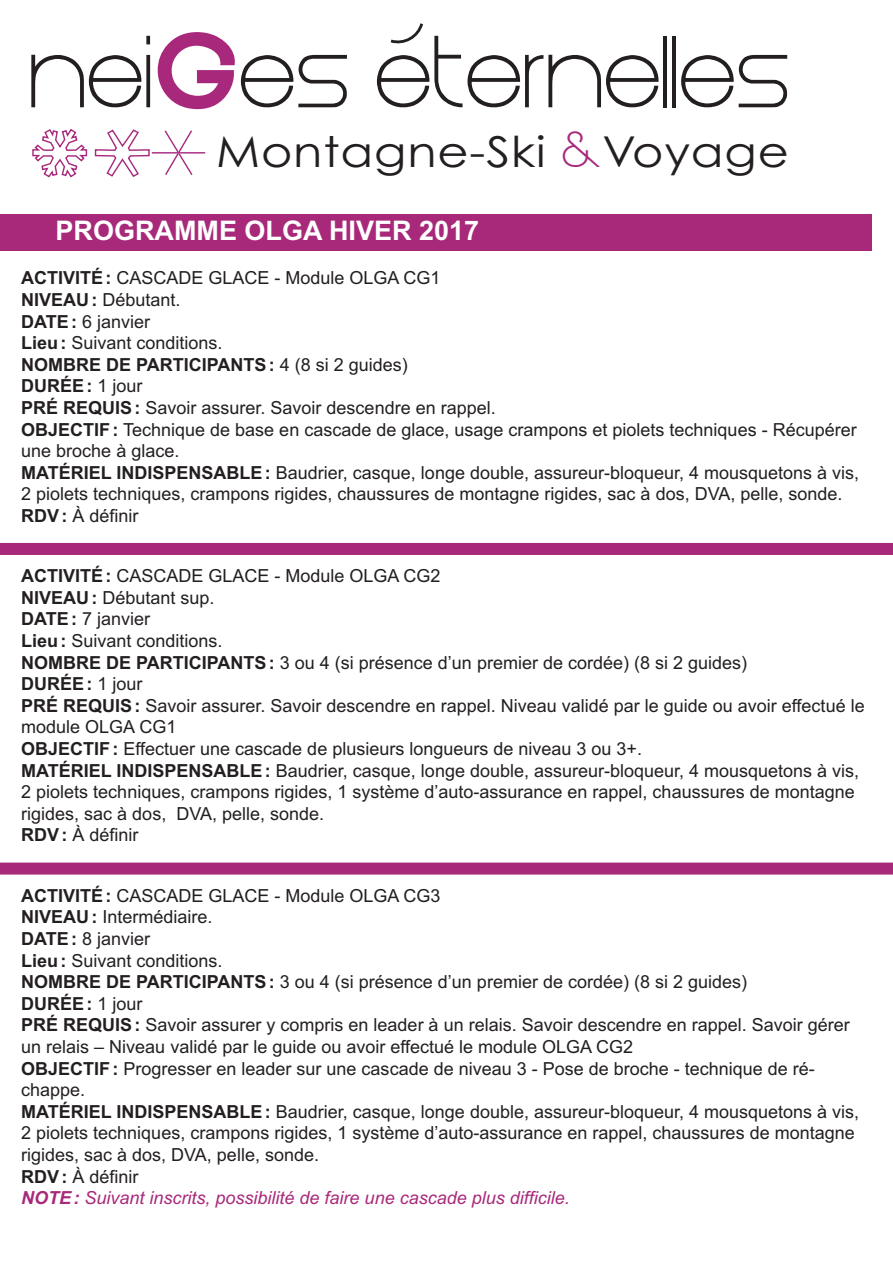
<style>
.page{position:relative;width:893px;height:1263px;background:#fff}
.page>*{position:absolute;margin:0;border:0;box-sizing:border-box;transform-origin:0 0}
.t1{font:42.6px "Century Gothic";letter-spacing:.02em;color:#231f20;scale:1.13 1}
.t2{font:700 27px "Arial";color:#fff}
.t3{font:18px/21.6px "Arial";color:#231f20}
.s1{font-family:"Steiner";color:#a8297b}
.s2{font-weight:700}
.s3{font-weight:700;font-style:italic;color:#a8297a}
.s4{font-style:italic;color:#a8297a}
</style>
<div class="page">
<div style="left:0;top:214px;width:872px;height:37px;background:#a8297a"></div>
<svg style="left:164px;top:130px;width:29px;height:45px"></svg>
<hr style="left:152px;top:152px;width:53px;height:2px;background:#a8297b">
<svg style="left:94px;top:129px;width:56px;height:48px"></svg>
<svg style="left:32px;top:128px;width:56px;height:50px"></svg>
<svg style="left:31px;top:55px;width:110px;height:52px"></svg>
<svg style="left:146px;top:55px;width:4px;height:52px"></svg>
<svg style="left:146px;top:36px;width:4px;height:8px"></svg>
<svg style="left:158px;top:32px;width:189px;height:77px"></svg>
<hr style="left:663px;top:36px;width:4px;height:71px;background:#231f20">
<hr style="left:672px;top:36px;width:4px;height:71px;background:#231f20">
<svg style="left:681px;top:55px;width:106px;height:52px"></svg>
<svg style="left:377px;top:23px;width:281px;height:84px"></svg>
<div style="left:0;top:543px;width:893px;height:12px;background:#a8297a"></div>
<div style="left:0;top:862px;width:893px;height:12px;background:#a8297a"></div>
<h1 class="t1" style="left:216px;top:126px;width:508px">Montagne-Ski <span class="s1">&amp;</span>Voyage</h1>
<h2 class="t2" style="left:56px;top:215px;width:425px">PROGRAMME OLGA HIVER 2017</h2>
<p class="t3" style="left:21px;top:267px;width:839px"><span class="s2">ACTIVITÉ:</span> CASCADE GLACE - Module OLGA CG1<br><span class="s2">NIVEAU:</span> Débutant.<br><span class="s2">DATE:</span> 6 janvier<br><span class="s2">Lieu:</span> Suivant conditions.<br><span class="s2">NOMBRE DE PARTICIPANTS:</span> 4 (8 si 2 guides)<br><span class="s2">DURÉE:</span> 1 jour<br><span class="s2">PRÉ REQUIS:</span> Savoir assurer. Savoir descendre en rappel.<br><span class="s2">OBJECTIF:</span> Technique de base en cascade de glace, usage crampons et piolets techniques - Récupérer une broche à glace.<br><span class="s2">MATÉRIEL INDISPENSABLE:</span> Baudrier, casque, longe double, assureur-bloqueur, 4 mousquetons à vis, 2 piolets techniques, crampons rigides, chaussures de montagne rigides, sac à dos, DVA, pelle, sonde.<br><span class="s2">RDV:</span> À définir</p>
<p class="t3" style="left:21px;top:565px;width:845px"><span class="s2">ACTIVITÉ:</span> CASCADE GLACE - Module OLGA CG2<br><span class="s2">NIVEAU:</span> Débutant sup.<br><span class="s2">DATE:</span> 7 janvier<br><span class="s2">Lieu:</span> Suivant conditions.<br><span class="s2">NOMBRE DE PARTICIPANTS:</span> 3 ou 4 (si présence d’un premier de cordée) (8 si 2 guides)<br><span class="s2">DURÉE:</span> 1 jour<br><span class="s2">PRÉ REQUIS:</span> Savoir assurer. Savoir descendre en rappel. Niveau validé par le guide ou avoir effectué le module OLGA CG1<br><span class="s2">OBJECTIF:</span> Effectuer une cascade de plusieurs longueurs de niveau 3 ou 3+.<br><span class="s2">MATÉRIEL INDISPENSABLE:</span> Baudrier, casque, longe double, assureur-bloqueur, 4 mousquetons à vis, 2 piolets techniques, crampons rigides, 1 système d’auto-assurance en rappel, chaussures de montagne rigides, sac à dos, DVA, pelle, sonde.<br><span class="s2">RDV:</span> À définir</p>
<p class="t3" style="left:21px;top:885px;width:839px"><span class="s2">ACTIVITÉ:</span> CASCADE GLACE - Module OLGA CG3<br><span class="s2">NIVEAU:</span> Intermédiaire.<br><span class="s2">DATE:</span> 8 janvier<br><span class="s2">Lieu:</span> Suivant conditions.<br><span class="s2">NOMBRE DE PARTICIPANTS:</span> 3 ou 4 (si présence d’un premier de cordée) (8 si 2 guides)<br><span class="s2">DURÉE:</span> 1 jour<br><span class="s2">PRÉ REQUIS:</span> Savoir assurer y compris en leader à un relais. Savoir descendre en rappel. Savoir gérer un relais – Niveau validé par le guide ou avoir effectué le module OLGA CG2<br><span class="s2">OBJECTIF:</span> Progresser en leader sur une cascade de niveau 3 - Pose de broche - technique de ré&shy;chappe.<br><span class="s2">MATÉRIEL INDISPENSABLE:</span> Baudrier, casque, longe double, assureur-bloqueur, 4 mousquetons à vis, 2 piolets techniques, crampons rigides, 1 système d’auto-assurance en rappel, chaussures de montagne rigides, sac à dos, DVA, pelle, sonde.<br><span class="s2">RDV:</span> À définir<br><span class="s3">NOTE:</span> <span class="s4">Suivant inscrits, possibilité de faire une cascade plus difficile.</span></p>
</div>
